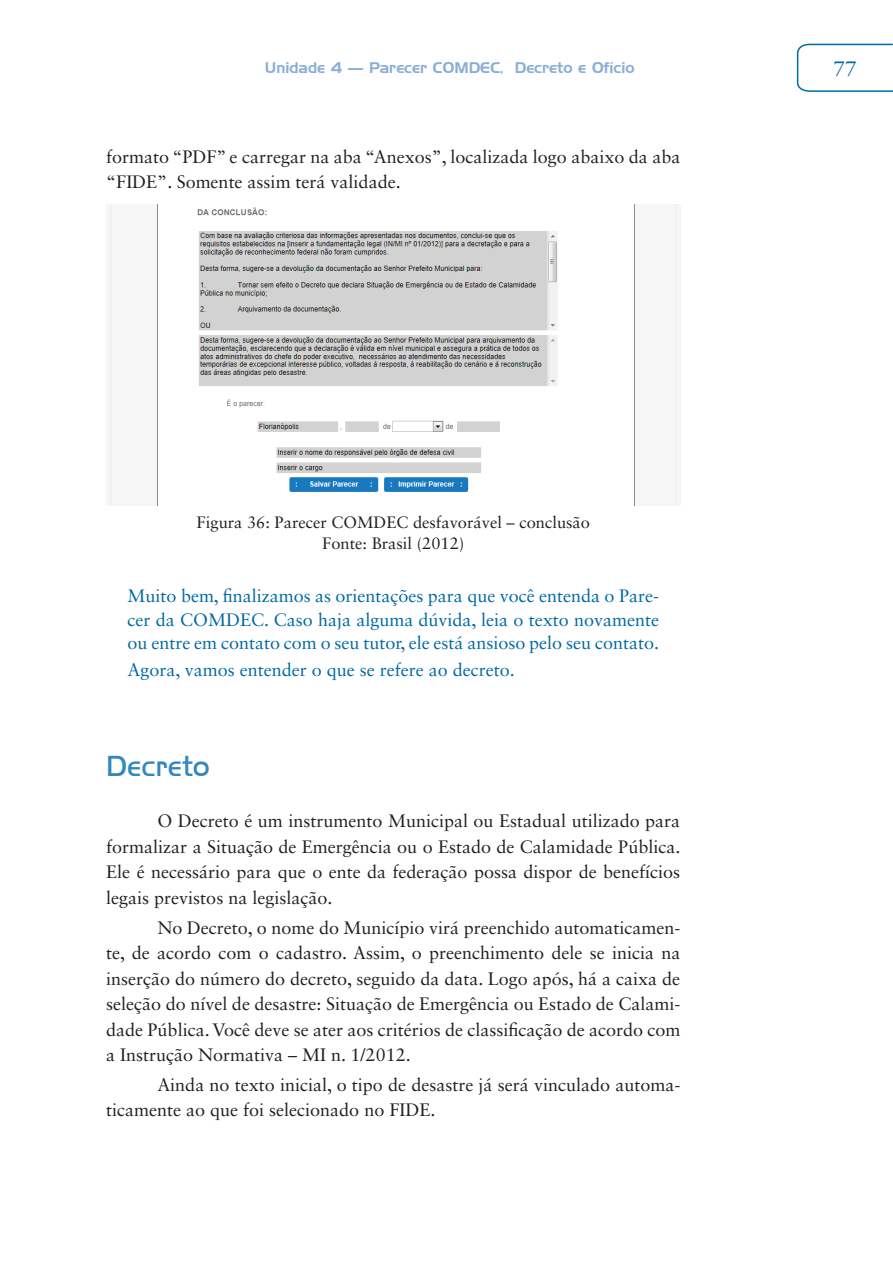
<style>
.page{position:relative;width:893px;height:1263px;background:#fff}
.page>*{position:absolute;margin:0;border:0;box-sizing:border-box;transform-origin:0 0}
.Título_2{font:30px "Handel Got D Ligh";color:#3487bb}
.t1{font:21px "Sabon LT Std";color:#0068a5}
.Corpo_Texto{font:18px/25.5px "Sabon LT Std";color:#231f20}
.Diálogo{font:18px/23.2px "Sabon LT Std";color:#0068a5;text-align:justify}
.Legenda{font:16.5px/21px "Sabon LT Std";color:#231f20;text-align:center}
.t2{font:15px "Handel Gothic BT";color:#8aafd5}
</style>
<div class="page">
<svg style="left:796px;top:43px;width:97px;height:49px"></svg>
<img style="left:110px;top:204px;width:567px;height:302px">
<p class="t2" style="left:265px;top:59px;width:371px">Unidade 4 — Parecer COMDEC, Decreto e Ofício</p>
<p class="t1" style="left:833px;top:56px;width:25px">77</p>
<p class="Corpo_Texto" style="left:106px;top:143px;width:576px">formato “PDF” e carregar na aba “Anexos”, localizada logo abaixo da aba “FIDE”. Somente assim terá validade.</p>
<p class="Legenda" style="left:197px;top:512px;width:395px">Figura 36: Parecer COMDEC desfavorável – conclusão<br>Fonte: Brasil (2012)</p>
<p class="Diálogo" style="left:128px;top:584px;width:533px">Muito bem, finalizamos as orientações para que você entenda o Pare&shy;cer da COMDEC. Caso haja alguma dúvida, leia o texto novamente ou entre em contato com o seu tutor, ele está ansioso pelo seu contato.</p>
<p class="Diálogo" style="left:128px;top:658px;width:389px">Agora, vamos entender o que se refere ao decreto.</p>
<p class="Título_2" style="left:106px;top:749px;width:105px">Decreto</p>
<p class="Corpo_Texto" style="left:106px;top:808px;width:576px;text-align:justify;text-indent:51px">O Decreto é um instrumento Municipal ou Estadual utilizado para formalizar a Situação de Emergência ou o Estado de Calamidade Pública.<br>Ele é necessário para que o ente da federação possa dispor de benefícios legais previstos na legislação.</p>
<p class="Corpo_Texto" style="left:106px;top:914px;width:576px;text-align:justify;text-indent:51px">No Decreto, o nome do Município virá preenchido automaticamen&shy;te, de acordo com o cadastro. Assim, o preenchimento dele se inicia na inserção do número do decreto, seguido da data. Logo após, há a caixa de seleção do nível de desastre: Situação de Emergência ou Estado de Calami&shy;dade Pública. Você deve se ater aos critérios de classificação de acordo com a Instrução Normativa – MI n. 1/2012.</p>
<p class="Corpo_Texto" style="left:106px;top:1071px;width:576px;text-indent:51px">Ainda no texto inicial, o tipo de desastre já será vinculado automa&shy;ticamente ao que foi selecionado no FIDE.</p>
</div>
